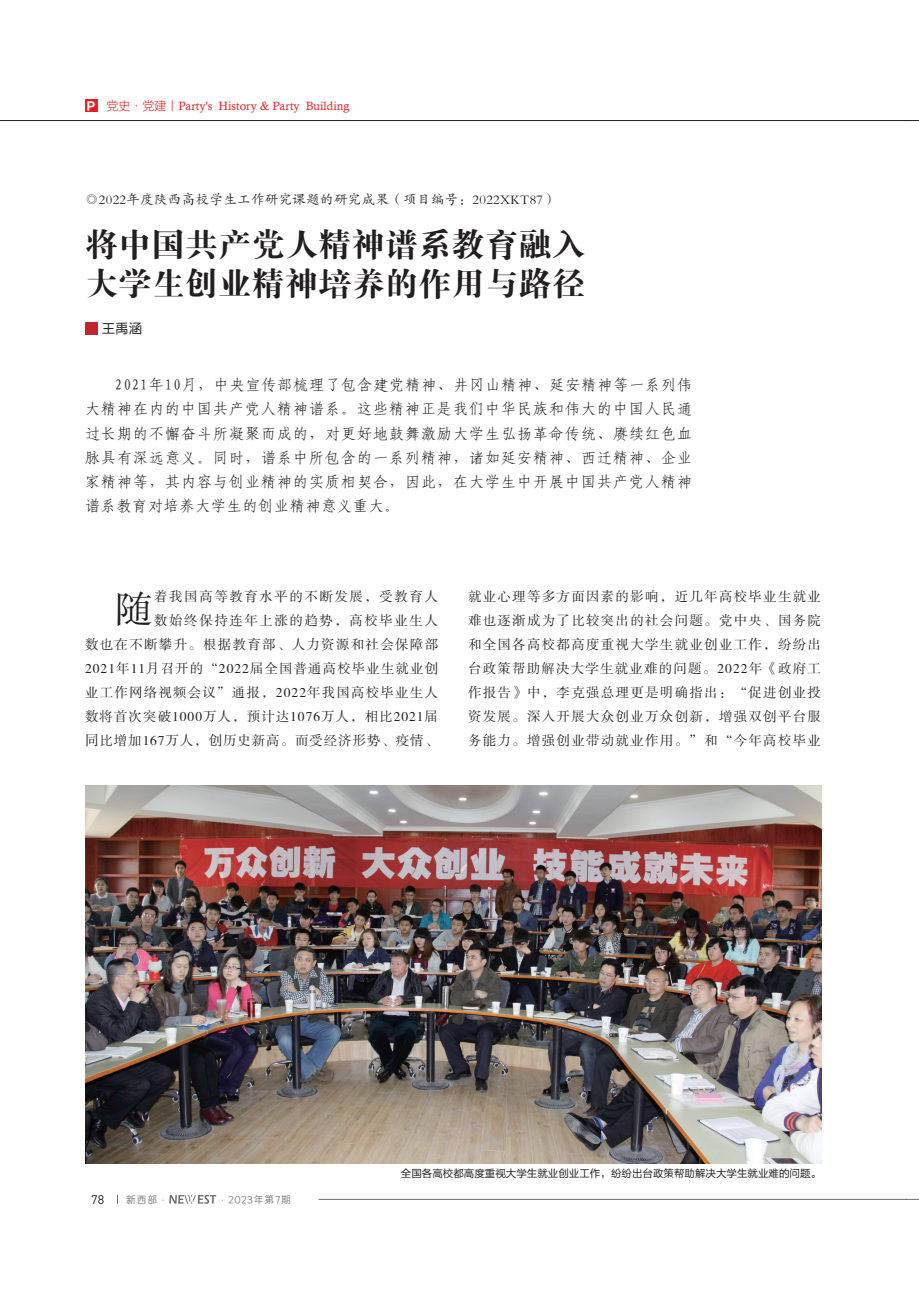
<style>
.page{position:relative;width:919px;height:1289px;background:#fff}
.page>*{position:absolute;margin:0;border:0;box-sizing:border-box;transform-origin:0 0}
.t1{font:37.5px "FZSSK GBK1 0";color:#231f20}
.t2{font:33px/39.6px "FZDBSK GBK1 0";letter-spacing:.01em;color:#231f20}
.t3{font:15px/24px "Fang Song GB2312";letter-spacing:.065em;color:#231f20;text-align:justify}
.t4{font:13.5px/24px "FZSSK GBK1 0";letter-spacing:.095em;color:#231f20;text-align:right}
.t5{font:13.5px "FZKTK GBK1 0";letter-spacing:.025em;color:#231f20}
.t6{font:13.5px "FZLTHK GBK1 0";color:#231f20}
.t7{font:12.45px "DIN";color:#231f20}
.t8{font:12px "Calisto";color:#ee1d23}
.t9{font:10.5px "FZLTHK GBK1 0";color:#231f20}
.t10{font:9.75px "Loong Flash Sans GB Regular";letter-spacing:.1em;color:#6c6d70}
.s1{font-family:"FZLTDHK GBK1 0";font-size:11.4px;color:#fff}
.s2{font-family:"FZLTXHK GBK1 0"}
</style>
<div class="page">
<hr style="left:318px;top:1199px;width:588px;height:1px;background:#6c6d70">
<svg style="left:169px;top:1195px;width:47px;height:8px"></svg>
<hr style="left:0;top:120px;width:906px;height:1px;background:#231f20">
<svg style="left:906px;top:1199px;width:12px;height:1px"></svg>
<svg style="left:906px;top:120px;width:12px;height:1px"></svg>
<div style="left:85px;top:99px;width:13px;height:13px;background:#ee1d23"></div>
<div style="left:85px;top:322px;width:13px;height:13px;background:#c0262d"></div>
<img style="left:85px;top:785px;width:736px;height:378px">
<p class="t8" style="left:86px;top:99px;width:265px"><span class="s1">Ｐ</span> <span class="s2">党史·党建丨</span>Party's History &amp; Party Building</p>
<p class="t5" style="left:85px;top:193px;width:473px">◎2022年度陕西高校学生工作研究课题的研究成果（项目编号：2022XKT87）</p>
<h2 class="t2" style="left:85px;top:225px;width:501px">将中国共产党人精神谱系教育融入大学生创业精神培养的作用与路径</h2>
<p class="t6" style="left:102px;top:321px;width:42px">王禹涵</p>
<p class="t3" style="left:85px;top:373px;width:608px;text-indent:30px">2021年10月，中央宣传部梳理了包含建党精神、井冈山精神、延安精神等一系列伟大精神在内的中国共产党人精神谱系。这些精神正是我们中华民族和伟大的中国人民通过长期的不懈奋斗所凝聚而成的，对更好地鼓舞激励大学生弘扬革命传统、赓续红色血脉具有深远意义。同时，谱系中所包含的一系列精神，诸如延安精神、西迁精神、企业家精神等，其内容与创业精神的实质相契合，因此，在大学生中开展中国共产党人精神谱系教育对培养大学生的创业精神意义重大。</p>
<p class="t4" style="left:85px;top:585px;width:354px">着我国高等教育水平的不断发展，受教育人<br>数始终保持连年上涨的趋势，高校毕业生人<br>数也在不断攀升。根据教育部、人力资源和社会保障部<br>2021年11月召开的“2022届全国普通高校毕业生就业创业工作网络视频会议”通报，2022年我国高校毕业生人数将首次突破1000万人，预计达1076万人，相比2021届同比增加167万人，创历史新高。而受经济形势、疫情、</p>
<p class="t4" style="left:468px;top:585px;width:354px;text-align:justify">就业心理等多方面因素的影响，近几年高校毕业生就业难也逐渐成为了比较突出的社会问题。党中央、国务院和全国各高校都高度重视大学生就业创业工作，纷纷出台政策帮助解决大学生就业难的问题。2022年《政府工作报告》中，李克强总理更是明确指出：“促进创业投资发展。深入开展大众创业万众创新，增强双创平台服务能力。增强创业带动就业作用。”和“今年高校毕业</p>
<h1 class="t1" style="left:115px;top:589px;width:39px">随</h1>
<p class="t7" style="left:91px;top:1191px;width:7px">78</p>
<p class="t10" style="left:126px;top:1194px;width:166px">新西部·　　　　 ·2023年第7期</p>
<p class="t9" style="left:401px;top:1167px;width:421px">全国各高校都高度重视大学生就业创业工作，纷纷出台政策帮助解决大学生就业难的问题。</p>
</div>
